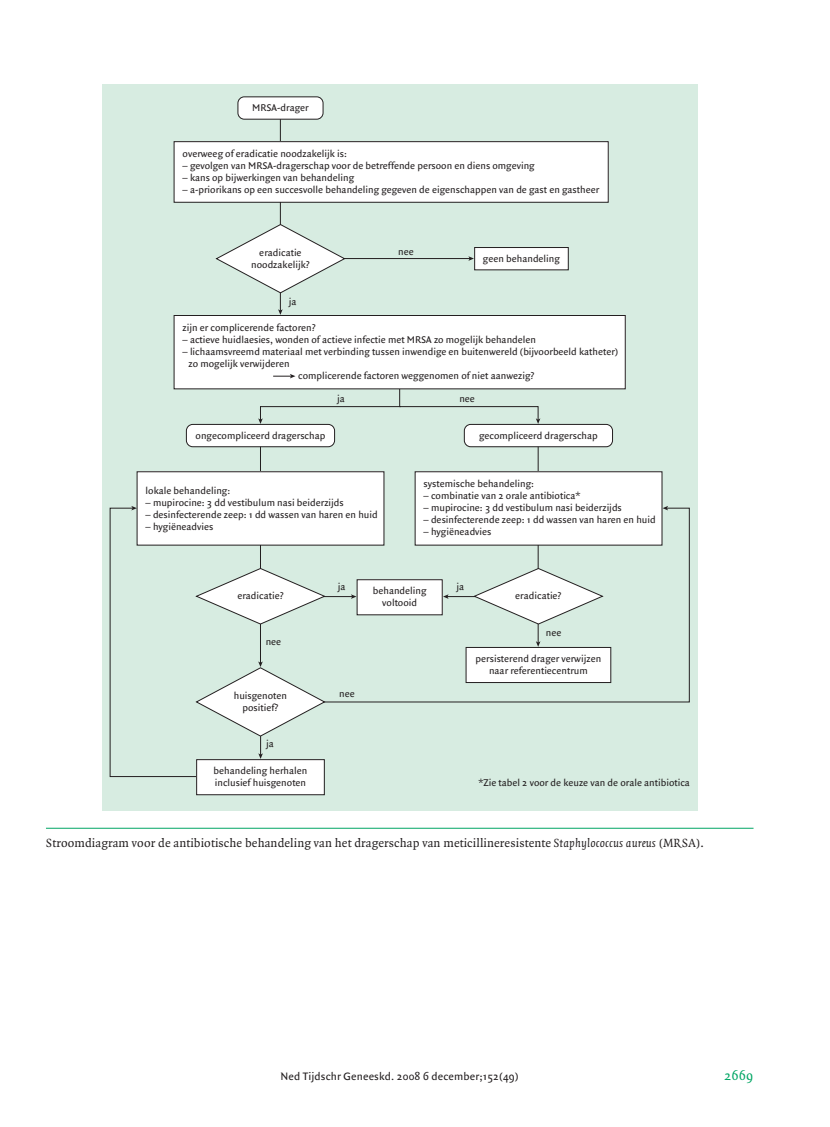
<style>
.page{position:relative;width:830px;height:1127px;background:#fff}
.page>*{position:absolute;margin:0;border:0;box-sizing:border-box;transform-origin:0 0}
.t1{font:14.25px "Quadraat";color:#00a664}
.t2{font:12.75px "Quadraat";letter-spacing:.01em;color:#231f20}
.t3{font:11.55px "Quadraat Sans";letter-spacing:.01em;color:#231f20}
.t4{font:10.5px/12px "Quadraat Sans";color:#231f20;text-align:center}
.s1{font-style:italic}
</style>
<div class="page">
<hr style="left:46px;top:828px;width:707px;height:1px;background:#00a664">
<div style="left:102px;top:84px;width:595px;height:726px;background:#d7ece1"></div>
<hr style="left:280px;top:116px;width:1px;height:195px;background:#231f20">
<svg style="left:278px;top:309px;width:4px;height:6px"></svg>
<hr style="left:260px;top:443px;width:1px;height:220px;background:#231f20">
<hr style="left:537px;top:443px;width:1px;height:200px;background:#231f20">
<hr style="left:343px;top:258px;width:127px;height:1px;background:#231f20">
<svg style="left:468px;top:256px;width:5px;height:5px"></svg>
<svg style="left:326px;top:507px;width:363px;height:196px"></svg>
<svg style="left:662px;top:506px;width:5px;height:4px"></svg>
<div style="left:174px;top:142px;width:434px;height:60px;background:#fff"></div>
<div style="left:174px;top:141px;width:434px;height:62px;border:1px solid #231f20"></div>
<div style="left:174px;top:315px;width:451px;height:74px;background:#fff"></div>
<div style="left:174px;top:315px;width:451px;height:74px;border:1px solid #231f20"></div>
<div style="left:466px;top:647px;width:144px;height:35px;background:#fff"></div>
<div style="left:465px;top:647px;width:146px;height:36px;border:1px solid #231f20"></div>
<div style="left:196px;top:759px;width:128px;height:36px;background:#fff"></div>
<div style="left:196px;top:759px;width:128px;height:36px;border:1px solid #231f20"></div>
<div style="left:357px;top:580px;width:85px;height:35px;background:#fff"></div>
<div style="left:356px;top:579px;width:86px;height:36px;border:1px solid #231f20"></div>
<div style="left:474px;top:247px;width:94px;height:23px;background:#fff"></div>
<div style="left:474px;top:247px;width:94px;height:23px;border:1px solid #231f20"></div>
<div style="left:137px;top:472px;width:247px;height:73px;background:#fff"></div>
<div style="left:137px;top:471px;width:247px;height:74px;border:1px solid #231f20"></div>
<div style="left:415px;top:472px;width:246px;height:73px;background:#fff"></div>
<div style="left:414px;top:471px;width:248px;height:74px;border:1px solid #231f20"></div>
<div style="left:238px;top:97px;width:85px;height:22px;background:#fff;border-radius:6px"></div>
<div style="left:237px;top:96px;width:86px;height:24px;border:1px solid #231f20;border-radius:6px"></div>
<div style="left:186px;top:424px;width:148px;height:23px;background:#fff;border-radius:6px"></div>
<div style="left:186px;top:424px;width:149px;height:23px;border:1px solid #231f20;border-radius:6px"></div>
<div style="left:464px;top:424px;width:148px;height:23px;background:#fff;border-radius:6px"></div>
<div style="left:463px;top:424px;width:149px;height:23px;border:1px solid #231f20;border-radius:6px"></div>
<svg style="left:215px;top:224px;width:131px;height:70px"></svg>
<svg style="left:109px;top:506px;width:217px;height:271px"></svg>
<svg style="left:472px;top:568px;width:132px;height:57px"></svg>
<svg style="left:258px;top:374px;width:282px;height:50px"></svg>
<p class="t4" style="left:252px;top:102px;width:58px">MRSA-drager</p>
<p class="t4" style="left:182px;top:148px;width:166px">overweeg of eradicatie noodzakelijk is:</p>
<p class="t4" style="left:182px;top:160px;width:353px">– gevolgen van MRSA-dragerschap voor de betreffende persoon en diens omgeving</p>
<p class="t4" style="left:182px;top:172px;width:173px">– kans op bijwerkingen van behandeling</p>
<p class="t4" style="left:182px;top:184px;width:418px">– a-priorikans op een succesvolle behandeling gegeven de eigenschappen van de gast en gastheer</p>
<p class="t4" style="left:251px;top:247px;width:60px">eradicatie noodzakelijk?</p>
<p class="t4" style="left:288px;top:296px;width:9px">ja</p>
<p class="t4" style="left:398px;top:246px;width:17px">nee</p>
<p class="t4" style="left:482px;top:253px;width:78px">geen behandeling</p>
<p class="t4" style="left:182px;top:322px;width:134px">zijn er complicerende factoren?</p>
<p class="t4" style="left:182px;top:334px;width:355px">– actieve huidlaesies, wonden of actieve infectie met MRSA zo mogelijk behandelen</p>
<p class="t4" style="left:182px;top:346px;width:437px">– lichaamsvreemd materiaal met verbinding tussen inwendige en buitenwereld (bijvoorbeeld katheter)</p>
<p class="t4" style="left:188px;top:358px;width:103px">zo mogelijk verwijderen</p>
<p class="t4" style="left:298px;top:370px;width:237px">complicerende factoren weggenomen of niet aanwezig?</p>
<p class="t4" style="left:337px;top:393px;width:9px">ja</p>
<p class="t4" style="left:459px;top:393px;width:17px">nee</p>
<p class="t4" style="left:195px;top:430px;width:131px">ongecompliceerd dragerschap</p>
<p class="t4" style="left:479px;top:430px;width:120px">gecompliceerd dragerschap</p>
<p class="t4" style="left:145px;top:486px;width:86px">lokale behandeling:</p>
<p class="t4" style="left:145px;top:498px;width:200px">– mupirocine: 3 dd vestibulum nasi beiderzijds</p>
<p class="t4" style="left:145px;top:510px;width:233px">– desinfecterende zeep: 1 dd wassen van haren en huid</p>
<p class="t4" style="left:145px;top:522px;width:69px">– hygiëneadvies</p>
<p class="t4" style="left:423px;top:479px;width:112px">systemische behandeling:</p>
<p class="t4" style="left:423px;top:491px;width:158px">– combinatie van 2 orale antibiotica*</p>
<p class="t4" style="left:423px;top:503px;width:200px">– mupirocine: 3 dd vestibulum nasi beiderzijds</p>
<p class="t4" style="left:423px;top:515px;width:233px">– desinfecterende zeep: 1 dd wassen van haren en huid</p>
<p class="t4" style="left:423px;top:527px;width:69px">– hygiëneadvies</p>
<p class="t4" style="left:337px;top:581px;width:9px">ja</p>
<p class="t4" style="left:456px;top:581px;width:9px">ja</p>
<p class="t4" style="left:372px;top:586px;width:55px">behandeling voltooid</p>
<p class="t4" style="left:237px;top:591px;width:48px">eradicatie?</p>
<p class="t4" style="left:515px;top:591px;width:48px">eradicatie?</p>
<p class="t4" style="left:265px;top:636px;width:17px">nee</p>
<p class="t4" style="left:234px;top:690px;width:55px">huisgenoten positief?</p>
<p class="t4" style="left:266px;top:738px;width:9px">ja</p>
<p class="t4" style="left:213px;top:765px;width:95px;text-align:left">behandeling herhalen inclusief huisgenoten</p>
<p class="t4" style="left:339px;top:688px;width:17px">nee</p>
<p class="t4" style="left:545px;top:627px;width:17px">nee</p>
<p class="t4" style="left:475px;top:653px;width:127px">persisterend drager verwijzen naar referentiecentrum</p>
<p class="t4" style="left:478px;top:777px;width:213px">*Zie tabel 2 voor de keuze van de orale antibiotica</p>
<p class="t2" style="left:46px;top:837px;width:659px">Stroomdiagram voor de antibiotische behandeling van het dragerschap van meticillineresistente <span class="s1">Staphylococcus aureus</span> (MRSA).</p>
<p class="t3" style="left:280px;top:1072px;width:239px">Ned Tijdschr Geneeskd. 2008 6 december;152(49)</p>
<h1 class="t1" style="left:724px;top:1070px;width:31px">2669</h1>
</div>
